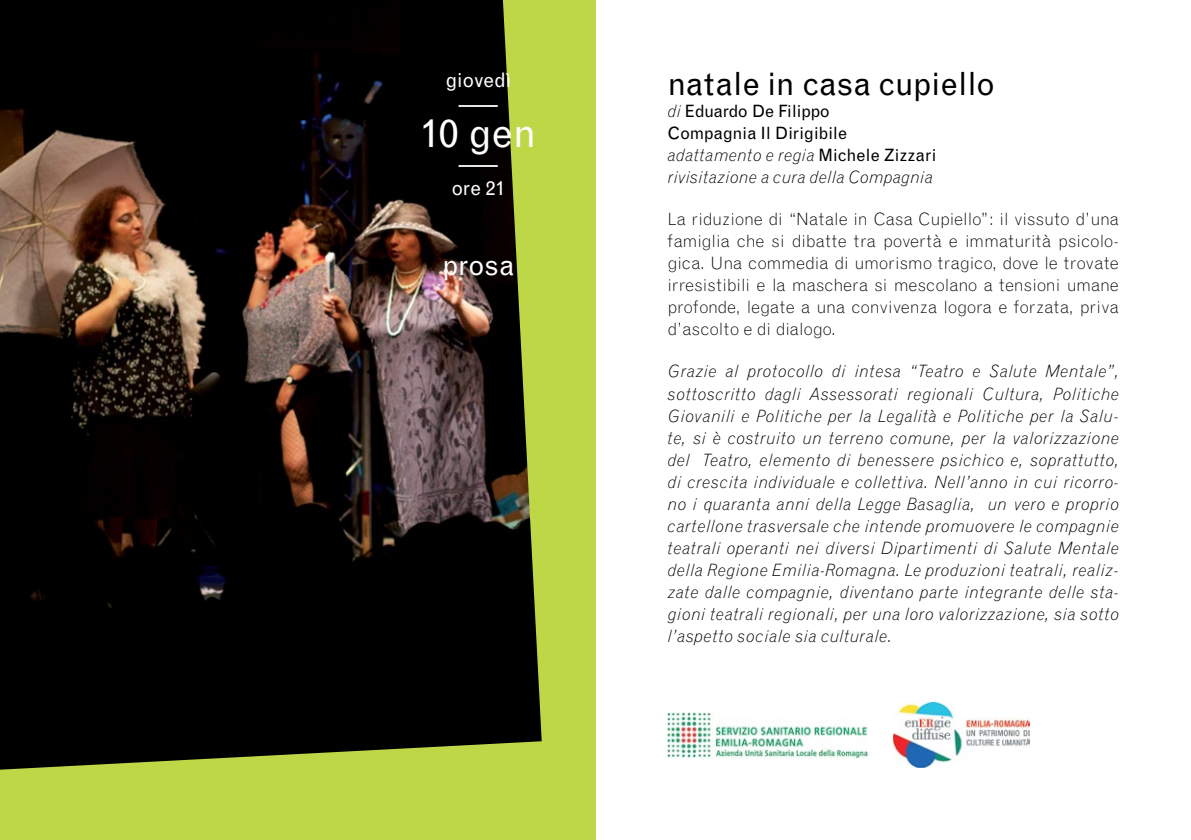
<style>
.page{position:relative;width:1191px;height:840px;background:#fff}
.page>*{position:absolute;margin:0;border:0;box-sizing:border-box;transform-origin:0 0}
.t1{font:40px "Grotesque MT Std";color:#fff}
.t2{font:32px "Grotesque MT Std";letter-spacing:.01em;color:#000}
.t3{font:28px "Grotesque MT Std";letter-spacing:-.02em;color:#fff}
.t4{font:20px/24px "Grotesque MT Std";letter-spacing:-.005em;color:#fff;text-align:center}
.t5{font:italic 300 17px/22px "Grotesque MT Std";letter-spacing:.01em;color:#000}
.t6{font:300 17px/22px "Grotesque MT Std";color:#000;text-align:justify}
.s1{font-weight:400;font-style:normal}
</style>
<div class="page">
<div style="left:0;top:0;width:595px;height:839px;background:#bed747"></div>
<img style="left:0;top:0;width:542px;height:769px">
<img style="left:667px;top:712px;width:202px;height:45px">
<img style="left:893px;top:702px;width:136px;height:65px">
<p class="t4" style="left:445px;top:68px;width:67px">giovedì ––––</p>
<h1 class="t1" style="left:420px;top:109px;width:118px">10 gen</h1>
<p class="t4" style="left:451px;top:152px;width:55px">–––– ore 21</p>
<h3 class="t3" style="left:442px;top:248px;width:73px">prosa</h3>
<h2 class="t2" style="left:667px;top:65px;width:329px">natale in casa cupiello</h2>
<p class="t5" style="left:667px;top:100px;width:270px">di <span class="s1">Eduardo De Filippo<br>Compagnia Il Dirigibile </span>adattamento e regia <span class="s1">Michele Zizzari </span>rivisitazione a cura della Compagnia</p>
<p class="t6" style="left:667px;top:208px;width:453px">La riduzione di “Natale in Casa Cupiello”: il vissuto d’una famiglia che si dibatte tra povertà e immaturità psicolo&shy;gica. Una commedia di umorismo tragico, dove le trovate irresistibili e la maschera si mescolano a tensioni umane profonde, legate a una convivenza logora e forzata, priva d’ascolto e di dialogo.</p>
<p class="t5" style="left:667px;top:360px;width:453px;text-align:justify">Grazie al protocollo di intesa “Teatro e Salute Mentale”, sottoscritto dagli Assessorati regionali Cultura, Politiche Giovanili e Politiche per la Legalità e Politiche per la Salu&shy;te, si è costruito un terreno comune, per la valorizzazione del Teatro, elemento di benessere psichico e, soprattutto, di crescita individuale e collettiva. Nell’anno in cui ricorro&shy;no i quaranta anni della Legge Basaglia, un vero e proprio cartellone trasversale che intende promuovere le compagnie teatrali operanti nei diversi Dipartimenti di Salute Mentale della Regione Emilia-Romagna. Le produzioni teatrali, realiz&shy;zate dalle compagnie, diventano parte integrante delle sta&shy;gioni teatrali regionali, per una loro valorizzazione, sia sotto l’aspetto sociale sia culturale.</p>
</div>
